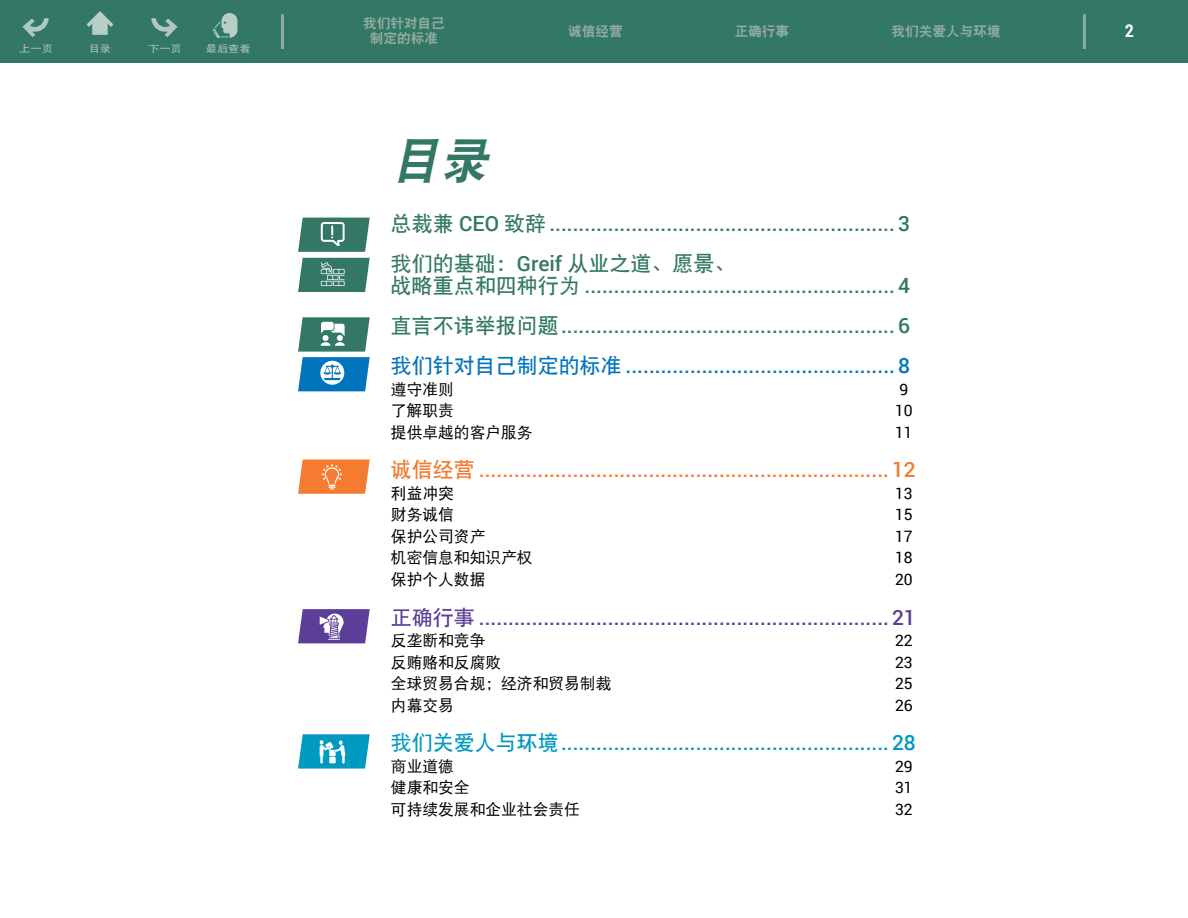
<style>
.page{position:relative;width:1188px;height:918px;background:#fff}
.page>*{position:absolute;margin:0;border:0;box-sizing:border-box;transform-origin:0 0}
.t1{font:italic 48.75px "DFP Hei W9";color:#337865}
.t2{font:500 21px/39.8px "Roboto";color:#337865;text-align:justify}
.t3{font:500 21px "Roboto";color:#f47b30}
.t4{font:500 21px "Roboto";color:#5b3e98}
.t5{font:500 21px "Roboto";color:#0099c0}
.t6{font:21px "DFP Hei W7";color:#337865}
.t7{font:700 condensed 17.4px "Roboto";color:#fff}
.t8{font:15.75px "DFP Hei W5";color:#000}
.t9{font:15.75px "Roboto";color:#000}
.t10{font:13.65px/15.1px "DFP Hei W9";color:#91aca1;text-align:center}
.t11{font:9.45px "DFP Hei W5";letter-spacing:-.02em;color:#b8c7c0;scale:1.2 1}
.s1{font-family:"DFP Hei W7";font-weight:400}
.s2{font-family:"Roboto";font-weight:500}
.s3{font-family:"DFP Hei W7";font-weight:400;color:#0074bc}
.s4{color:#0074bc}
</style>
<div class="page">
<div style="left:0;top:0;width:1188px;height:63px;background:#337865"></div>
<hr style="left:281px;top:14px;width:3px;height:35px;background:#91aca1">
<hr style="left:1083px;top:14px;width:3px;height:35px;background:#91aca1">
<svg style="left:298px;top:734px;width:72px;height:35px;background:#33adcc"></svg>
<svg style="left:298px;top:609px;width:72px;height:34px;background:#7a62ab"></svg>
<svg style="left:298px;top:317px;width:72px;height:74px"></svg>
<svg style="left:298px;top:258px;width:72px;height:34px;background:#4e8a79"></svg>
<svg style="left:298px;top:218px;width:72px;height:34px;background:#518b7b"></svg>
<svg style="left:298px;top:459px;width:72px;height:35px;background:#f58b4a"></svg>
<img style="left:22px;top:18px;width:27px;height:20px">
<img style="left:151px;top:18px;width:27px;height:20px">
<svg style="left:212px;top:13px;width:25px;height:25px"></svg>
<svg style="left:86px;top:11px;width:27px;height:24px"></svg>
<p class="t11" style="left:19px;top:44px;width:30px">上一页</p>
<p class="t11" style="left:89px;top:44px;width:20px">目录</p>
<p class="t11" style="left:148px;top:44px;width:30px">下一页</p>
<p class="t11" style="left:206px;top:44px;width:39px">最后查看</p>
<p class="t10" style="left:363px;top:16px;width:83px">我们针对自己制定的标准</p>
<p class="t10" style="left:568px;top:23px;width:56px">诚信经营</p>
<p class="t10" style="left:735px;top:23px;width:56px">正确行事</p>
<p class="t10" style="left:892px;top:23px;width:111px">我们关爱人与环境</p>
<h1 class="t1" style="left:391px;top:136px;width:109px">目录</h1>
<p class="t2" style="left:391px;top:206px;width:520px"><span class="s1">总裁兼</span> CEO <span class="s1">致辞</span> ........................................................... 3</p>
<p class="t6" style="left:391px;top:253px;width:346px">我们的基础：<span class="s2">Greif</span> 从业之道、愿景、</p>
<p class="t2" style="left:391px;top:268px;width:520px"><span class="s1">战略重点和四种行为</span> ..................................................... 4<span class="s1">直言不讳举报问题</span> ......................................................... 6<span class="s3">我们针对自己制定的标准</span> <span class="s4">.............................................. 8</span></p>
<p class="t8" style="left:391px;top:381px;width:64px">遵守准则</p>
<p class="t9" style="left:900px;top:382px;width:10px">9</p>
<p class="t8" style="left:391px;top:403px;width:64px">了解职责</p>
<p class="t9" style="left:895px;top:403px;width:19px">10</p>
<p class="t8" style="left:391px;top:424px;width:143px">提供卓越的客户服务</p>
<p class="t9" style="left:895px;top:425px;width:19px">11</p>
<p class="t3" style="left:391px;top:461px;width:526px"><span class="s1">诚信经营</span> ...................................................................... 12</p>
<p class="t8" style="left:391px;top:485px;width:64px">利益冲突</p>
<p class="t9" style="left:895px;top:486px;width:19px">13</p>
<p class="t8" style="left:391px;top:507px;width:64px">财务诚信</p>
<p class="t9" style="left:895px;top:508px;width:19px">15</p>
<p class="t8" style="left:391px;top:528px;width:96px">保护公司资产</p>
<p class="t9" style="left:895px;top:529px;width:19px">17</p>
<p class="t8" style="left:391px;top:550px;width:143px">机密信息和知识产权</p>
<p class="t9" style="left:895px;top:551px;width:19px">18</p>
<p class="t8" style="left:391px;top:572px;width:96px">保护个人数据</p>
<p class="t9" style="left:895px;top:572px;width:19px">20</p>
<p class="t4" style="left:391px;top:608px;width:526px"><span class="s1">正确行事</span> ...................................................................... 21</p>
<p class="t8" style="left:391px;top:633px;width:96px">反垄断和竞争</p>
<p class="t9" style="left:895px;top:634px;width:19px">22</p>
<p class="t8" style="left:391px;top:654px;width:112px">反贿赂和反腐败</p>
<p class="t9" style="left:895px;top:655px;width:19px">23</p>
<p class="t8" style="left:391px;top:676px;width:222px">全球贸易合规；经济和贸易制裁</p>
<p class="t9" style="left:895px;top:677px;width:19px">25</p>
<p class="t8" style="left:391px;top:697px;width:64px">内幕交易</p>
<p class="t9" style="left:895px;top:698px;width:19px">26</p>
<p class="t5" style="left:391px;top:734px;width:526px"><span class="s1">我们关爱人与环境</span> ........................................................ 28</p>
<p class="t8" style="left:391px;top:759px;width:64px">商业道德</p>
<p class="t9" style="left:895px;top:759px;width:19px">29</p>
<p class="t8" style="left:391px;top:780px;width:80px">健康和安全</p>
<p class="t9" style="left:895px;top:781px;width:19px">31</p>
<p class="t8" style="left:391px;top:802px;width:190px">可持续发展和企业社会责任</p>
<p class="t9" style="left:895px;top:802px;width:19px">32</p>
<p class="t7" style="left:1125px;top:21px;width:11px">2</p>
</div>
